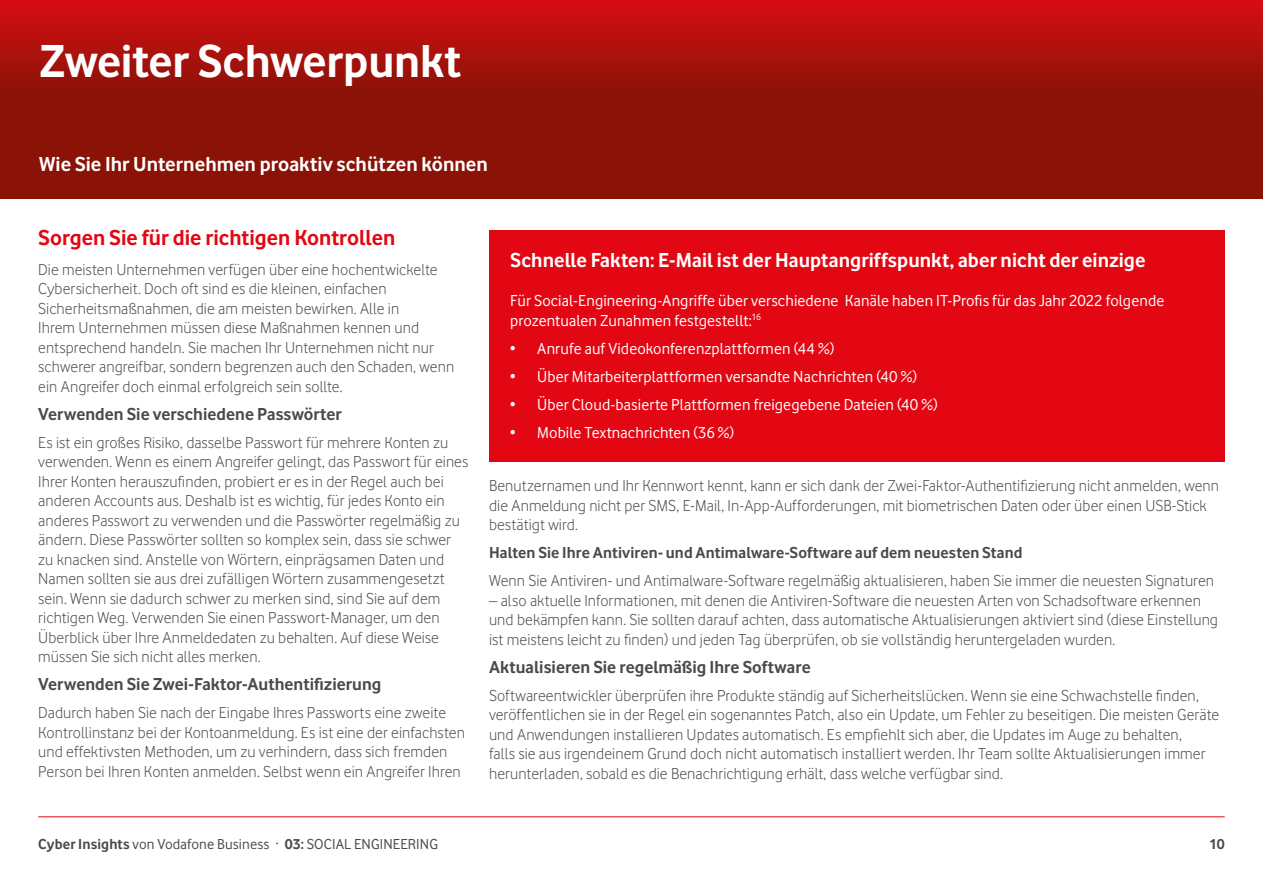
<style>
.page{position:relative;width:1263px;height:893px;background:#fff}
.page>*{position:absolute;margin:0;border:0;box-sizing:border-box;transform-origin:0 0}
.t1{font:700 48px "Vodafone";letter-spacing:-.005em;color:#fff}
.t2{font:700 22.5px "Vodafone";color:#e30613}
.t3{font:700 21px "Vodafone";color:#fff}
.t4{font:700 18px "Vodafone";color:#484b4d}
.t5{font:300 16.5px/19.5px "Vodafone";letter-spacing:.005em;color:#484b4d}
.t6{font:16.5px/19.5px "Vodafone";letter-spacing:.005em;color:#fff}
.t7{font:700 16.5px "Vodafone";letter-spacing:.005em;color:#484b4d}
.t8{font:15px "Vodafone";letter-spacing:.01em;color:#484b4d}
.t9{font:700 15px "Vodafone";color:#484b4d}
.s1{font-weight:700}
</style>
<div class="page">
<svg style="left:0;top:0;width:1263px;height:199px;background:#9c110a"></svg>
<div style="left:489px;top:230px;width:736px;height:231px;background:#e30613"></div>
<hr style="left:38px;top:816px;width:1187px;height:1px;background:#e30613">
<h1 class="t1" style="left:39px;top:32px;width:424px">Zweiter Schwerpunkt</h1>
<p class="t3" style="left:39px;top:152px;width:450px">Wie Sie Ihr Unternehmen proaktiv schützen können</p>
<h2 class="t2" style="left:38px;top:224px;width:358px">Sorgen Sie für die richtigen Kontrollen</h2>
<p class="t5" style="left:38px;top:259px;width:417px">Die meisten Unternehmen verfügen über eine hochentwickelte Cybersicherheit. Doch oft sind es die kleinen, einfachen Sicherheitsmaßnahmen, die am meisten bewirken. Alle in<br>Ihrem Unternehmen müssen diese Maßnahmen kennen und entsprechend handeln. Sie machen Ihr Unternehmen nicht nur schwerer angreifbar, sondern begrenzen auch den Schaden, wenn ein Angreifer doch einmal erfolgreich sein sollte.</p>
<p class="t4" style="left:38px;top:403px;width:305px">Verwenden Sie verschiedene Passwörter</p>
<p class="t5" style="left:38px;top:432px;width:432px">Es ist ein großes Risiko, dasselbe Passwort für mehrere Konten zu verwenden. Wenn es einem Angreifer gelingt, das Passwort für eines Ihrer Konten herauszufinden, probiert er es in der Regel auch bei anderen Accounts aus. Deshalb ist es wichtig, für jedes Konto ein anderes Passwort zu verwenden und die Passwörter regelmäßig zu ändern. Diese Passwörter sollten so komplex sein, dass sie schwer zu knacken sind. Anstelle von Wörtern, einprägsamen Daten und Namen sollten sie aus drei zufälligen Wörtern zusammengesetzt sein. Wenn sie dadurch schwer zu merken sind, sind Sie auf dem richtigen Weg. Verwenden Sie einen Passwort-Manager, um den Überblick über Ihre Anmeldedaten zu behalten. Auf diese Weise müssen Sie sich nicht alles merken.</p>
<p class="t4" style="left:38px;top:674px;width:345px">Verwenden Sie Zwei-Faktor-Authentifizierung</p>
<p class="t5" style="left:38px;top:703px;width:428px">Dadurch haben Sie nach der Eingabe Ihres Passworts eine zweite Kontrollinstanz bei der Kontoanmeldung. Es ist eine der einfachsten und effektivsten Methoden, um zu verhindern, dass sich fremden Person bei Ihren Konten anmelden. Selbst wenn ein Angreifer Ihren</p>
<p class="t3" style="left:510px;top:248px;width:637px">Schnelle Fakten: E-Mail ist der Hauptangriffspunkt, aber nicht der einzige</p>
<p class="t6" style="left:510px;top:291px;width:655px">Für Social-Engineering-Angriffe über verschiedene Kanäle haben IT-Profis für das Jahr 2022 folgende prozentualen Zunahmen festgestellt:<sup>16</sup></p>
<p class="t6" style="left:510px;top:338px;width:326px">• Anrufe auf Videokonferenzplattformen (44 %)</p>
<p class="t6" style="left:510px;top:366px;width:408px">• Über Mitarbeiterplattformen versandte Nachrichten (40 %)</p>
<p class="t6" style="left:510px;top:394px;width:429px">• Über Cloud-basierte Plattformen freigegebene Dateien (40 %)</p>
<p class="t6" style="left:510px;top:422px;width:225px">• Mobile Textnachrichten (36 %)</p>
<p class="t5" style="left:489px;top:476px;width:731px">Benutzernamen und Ihr Kennwort kennt, kann er sich dank der Zwei-Faktor-Authentifizierung nicht anmelden, wenn die Anmeldung nicht per SMS, E-Mail, In-App-Aufforderungen, mit biometrischen Daten oder über einen USB-Stick bestätigt wird.</p>
<p class="t7" style="left:489px;top:543px;width:535px">Halten Sie Ihre Antiviren- und Antimalware-Software auf dem neuesten Stand</p>
<p class="t5" style="left:489px;top:571px;width:726px">Wenn Sie Antiviren- und Antimalware-Software regelmäßig aktualisieren, haben Sie immer die neuesten Signaturen</p>
<p class="t5" style="left:489px;top:590px;width:730px">– also aktuelle Informationen, mit denen die Antiviren-Software die neuesten Arten von Schadsoftware erkennen und bekämpfen kann. Sie sollten darauf achten, dass automatische Aktualisierungen aktiviert sind (diese Einstellung ist meistens leicht zu finden) und jeden Tag überprüfen, ob sie vollständig heruntergeladen wurden.</p>
<p class="t4" style="left:489px;top:656px;width:323px">Aktualisieren Sie regelmäßig Ihre Software</p>
<p class="t5" style="left:489px;top:685px;width:732px">Softwareentwickler überprüfen ihre Produkte ständig auf Sicherheitslücken. Wenn sie eine Schwachstelle finden, veröffentlichen sie in der Regel ein sogenanntes Patch, also ein Update, um Fehler zu beseitigen. Die meisten Geräte und Anwendungen installieren Updates automatisch. Es empfiehlt sich aber, die Updates im Auge zu behalten,<br>falls sie aus irgendeinem Grund doch nicht automatisch installiert werden. Ihr Team sollte Aktualisierungen immer herunterladen, sobald es die Benachrichtigung erhält, dass welche verfügbar sind.</p>
<p class="t8" style="left:38px;top:835px;width:401px"><span class="s1">Cyber Insights</span> von Vodafone Business · <span class="s1">03:</span> SOCIAL ENGINEERING</p>
<p class="t9" style="left:1209px;top:835px;width:17px">10</p>
</div>
